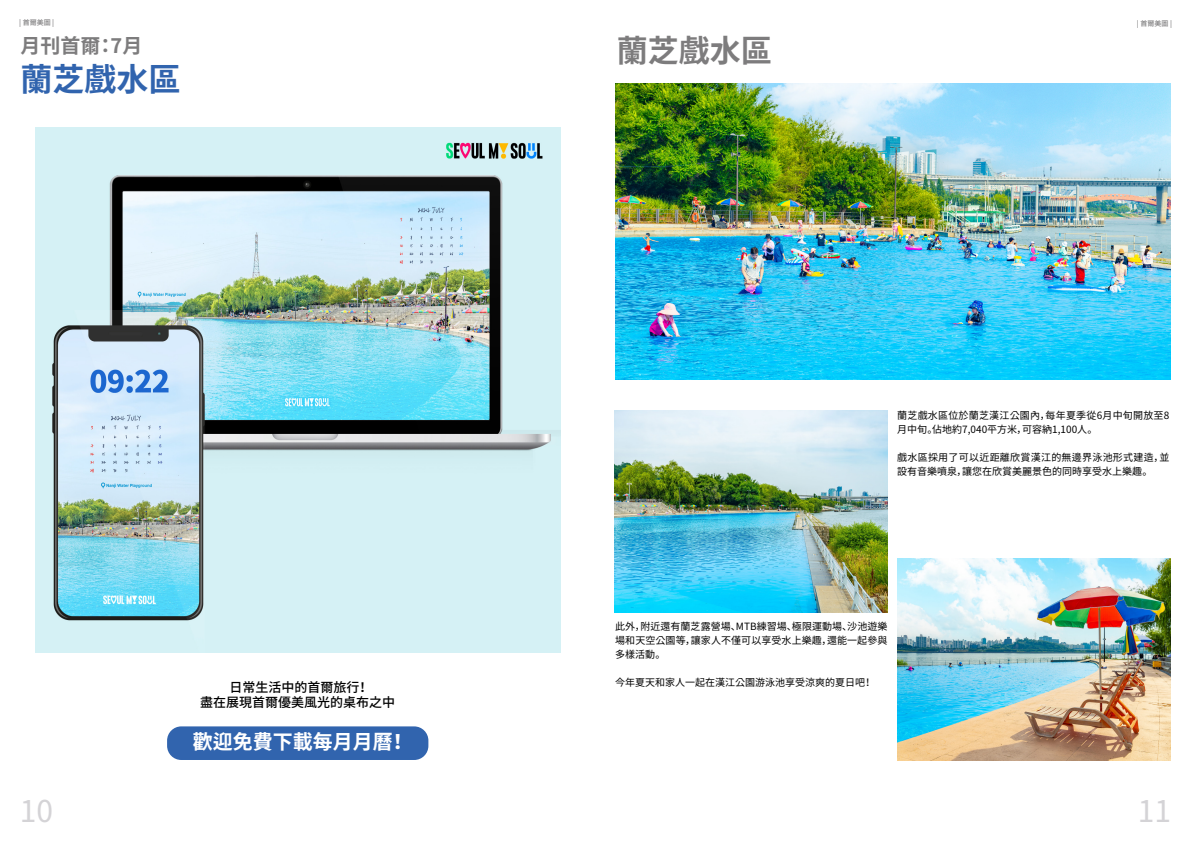
<style>
.page{position:relative;width:1191px;height:842px;background:#fff}
.page>*{position:absolute;margin:0;border:0;box-sizing:border-box;transform-origin:0 0}
.t1{font:700 32px "Noto Sans CJ Kkr";color:#3164ae}
.t2{font:700 31px "Noto Sans CJ Kkr";color:#7d7c7d}
.t3{font:30px "Noto Sans CJ Kkr";color:#d4d3d6}
.t4{font:700 20px "Noto Sans CJ Kkr";color:#fff}
.t5{font:700 20px "Noto Sans CJ Kkr";color:#7d7c7d}
.t6{font:500 13px/15px "Noto Sans CJ Kkr";color:#000;text-align:center}
.t7{font:10px/14px "Noto Sans CJ Kkr";letter-spacing:.005em;color:#000}
.t8{font:10px/14px "Noto Sans CJ Kkr";letter-spacing:.025em;color:#000}
.t9{font:500 7px "Noto Sans CJ Kkr";color:#7d7c7d}
</style>
<div class="page">
<img style="left:35px;top:128px;width:525px;height:524px">
<div style="left:167px;top:726px;width:261px;height:34px;background:#3164ae;border-radius:14px"></div>
<img style="left:615px;top:84px;width:555px;height:295px">
<img style="left:897px;top:559px;width:273px;height:202px">
<img style="left:615px;top:411px;width:272px;height:202px">
<p class="t9" style="left:19px;top:19px;width:37px">| 首爾美圖 |</p>
<h3 class="t5" style="left:21px;top:34px;width:123px">月刊首爾：7月</h3>
<h1 class="t1" style="left:21px;top:62px;width:162px">蘭芝戲水區</h1>
<h3 class="t6" style="left:200px;top:680px;width:197px">日常生活中的首爾旅行！<br>盡在展現首爾優美風光的桌布之中</h3>
<h3 class="t4" style="left:193px;top:731px;width:217px">歡迎免費下載每月月曆！</h3>
<h2 class="t2" style="left:617px;top:33px;width:156px">蘭芝戲水區</h2>
<p class="t9" style="left:1136px;top:19px;width:37px">| 首爾美圖 |</p>
<p class="t7" style="left:897px;top:408px;width:274px">蘭芝戲水區位於蘭芝漢江公園內，每年夏季從6月中旬開放至8月中旬。佔地約7,040平方米，可容納1,100人。</p>
<p class="t8" style="left:897px;top:450px;width:274px">戲水區採用了可以近距離欣賞漢江的無邊界泳池形式建造，並設有音樂噴泉，讓您在欣賞美麗景色的同時享受水上樂趣。</p>
<p class="t7" style="left:615px;top:620px;width:274px;text-align:justify">此外，附近還有蘭芝露營場、MTB練習場、極限運動場、沙池遊樂場和天空公園等，讓家人不僅可以享受水上樂趣，還能一起參與多樣活動。</p>
<p class="t7" style="left:615px;top:676px;width:259px">今年夏天和家人一起在漢江公園游泳池享受涼爽的夏日吧！</p>
<h3 class="t3" style="left:20px;top:794px;width:35px">10</h3>
<h3 class="t3" style="left:1137px;top:794px;width:35px">11</h3>
</div>
